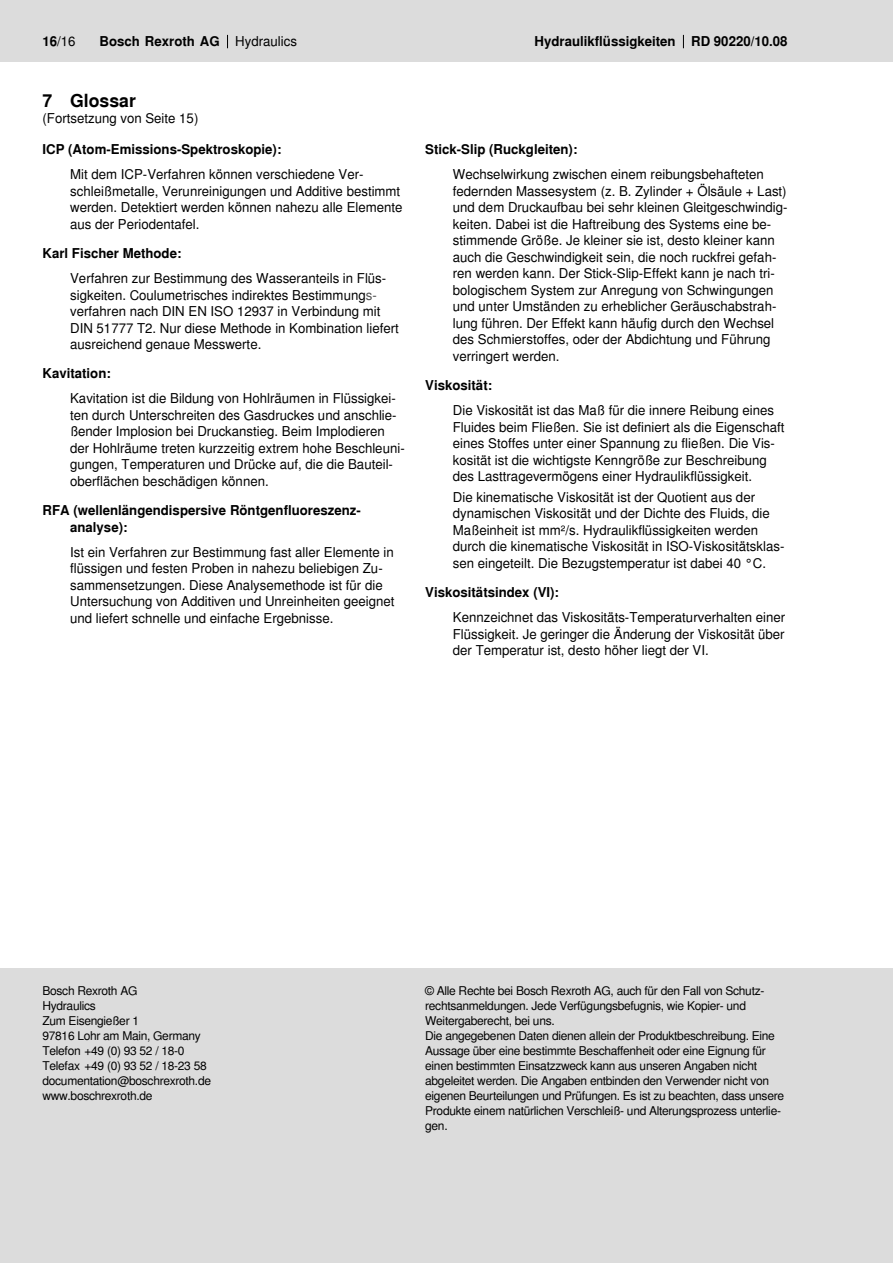
<style>
.page{position:relative;width:893px;height:1263px;background:#fff}
.page>*{position:absolute;margin:0;border:0;box-sizing:border-box;transform-origin:0 0}
.t1{font:700 18px "Nimbus Sans Global";color:#000}
.t2{font:13.5px/16.5px "Nimbus Sans Global";color:#000}
.t3{font:700 13.5px/16.5px "Nimbus Sans Global";color:#000}
.t4{font:12px/15px "Nimbus Sans Global";letter-spacing:-.025em;color:#000}
.s1{font-weight:700}
.s2{font-weight:400}
.s3{color:#515151}
</style>
<div class="page">
<div style="left:0;top:0;width:893px;height:61px;background:#dcdcdc"></div>
<div style="left:0;top:969px;width:893px;height:294px;background:#dcdcdc"></div>
<svg style="left:683px;top:35px;width:1px;height:13px"></svg>
<svg style="left:227px;top:35px;width:1px;height:13px"></svg>
<p class="t2" style="left:43px;top:33px;width:35px"><span class="s1">16</span>/16</p>
<p class="t3" style="left:100px;top:33px;width:199px">Bosch Rexroth AG <span class="s2">Hydraulics</span></p>
<p class="t3" style="left:534px;top:33px;width:254px">Hydraulikflüssigkeiten RD 90220/10.08</p>
<h1 class="t1" style="left:43px;top:89px;width:95px">7 Glossar</h1>
<p class="t2" style="left:43px;top:110px;width:157px">(Fortsetzung von Seite 15)</p>
<p class="t3" style="left:43px;top:141px;width:240px">ICP (Atom-Emissions-Spektroskopie):</p>
<p class="t2" style="left:70px;top:166px;width:334px">Mit dem ICP-Verfahren können verschiedene Ver&shy;schleißmetalle, Verunreinigungen und Additive bestimmt werden. Detektiert werden können nahezu alle Elemente aus der Periodentafel.</p>
<p class="t3" style="left:43px;top:245px;width:140px">Karl Fischer Methode:</p>
<p class="t2" style="left:70px;top:270px;width:330px">Verfahren zur Bestimmung des Wasseranteils in Flüs&shy;sigkeiten. Coulumetrisches indirektes Bestimmung<span class="s3">s&shy;</span>verfahren nach DIN EN ISO 12937 in Verbindung mit DIN 51777 T2. Nur diese Methode in Kombination liefert ausreichend genaue Messwerte.</p>
<p class="t3" style="left:43px;top:365px;width:70px">Kavitation:</p>
<p class="t2" style="left:70px;top:390px;width:336px">Kavitation ist die Bildung von Hohlräumen in Flüssigkei&shy;ten durch Unterschreiten des Gasdruckes und anschlie&shy;ßender Implosion bei Druckanstieg. Beim Implodieren der Hohlräume treten kurzzeitig extrem hohe Beschleuni&shy;gungen, Temperaturen und Drücke auf, die die Bauteil&shy;oberflächen beschädigen können.</p>
<p class="t3" style="left:70px;top:502px;width:292px;text-indent:-28px">RFA (wellenlängendispersive Röntgenfluoreszenz&shy;analyse):</p>
<p class="t2" style="left:70px;top:543px;width:326px">Ist ein Verfahren zur Bestimmung fast aller Elemente in flüssigen und festen Proben in nahezu beliebigen Zu&shy;sammensetzungen. Diese Analysemethode ist für die Untersuchung von Additiven und Unreinheiten geeignet und liefert schnelle und einfache Ergebnisse.</p>
<p class="t3" style="left:425px;top:141px;width:154px">Stick-Slip (Ruckgleiten):</p>
<p class="t2" style="left:453px;top:166px;width:336px">Wechselwirkung zwischen einem reibungsbehafteten federnden Massesystem (z. B. Zylinder + Ölsäule + Last) und dem Druckaufbau bei sehr kleinen Gleitgeschwindig&shy;keiten. Dabei ist die Haftreibung des Systems eine be&shy;stimmende Größe. Je kleiner sie ist, desto kleiner kann auch die Geschwindigkeit sein, die noch ruckfrei gefah&shy;ren werden kann. Der Stick-Slip-Effekt kann je nach tri&shy;bologischem System zur Anregung von Schwingungen und unter Umständen zu erheblicher Geräuschabstrah&shy;lung führen. Der Effekt kann häufig durch den Wechsel des Schmierstoffes, oder der Abdichtung und Führung verringert werden.</p>
<p class="t3" style="left:425px;top:377px;width:68px">Viskosität:</p>
<p class="t2" style="left:453px;top:402px;width:333px">Die Viskosität ist das Maß für die innere Reibung eines Fluides beim Fließen. Sie ist definiert als die Eigenschaft eines Stoffes unter einer Spannung zu fließen. Die Vis&shy;kosität ist die wichtigste Kenngröße zur Beschreibung des Lasttragevermögens einer Hydraulikflüssigkeit.</p>
<p class="t2" style="left:453px;top:489px;width:333px">Die kinematische Viskosität ist der Quotient aus der dynamischen Viskosität und der Dichte des Fluids, die Maßeinheit ist mm²/s. Hydraulikflüssigkeiten werden durch die kinematische Viskosität in ISO-Viskositätsklas&shy;sen eingeteilt. Die Bezugstemperatur ist dabei 40 °C.</p>
<p class="t3" style="left:425px;top:584px;width:135px">Viskositätsindex (VI):</p>
<p class="t2" style="left:453px;top:609px;width:334px;text-align:justify">Kennzeichnet das Viskositäts-Temperaturverhalten einer Flüssigkeit. Je geringer die Änderung der Viskosität über der Temperatur ist, desto höher liegt der VI.</p>
<p class="t4" style="left:43px;top:983px;width:170px">Bosch Rexroth AG<br>Hydraulics<br>Zum Eisengießer 1<br>97816 Lohr am Main, Germany<br>Telefon +49 (0) 93 52 / 18-0<br>Telefax +49 (0) 93 52 / 18-23 58 documentation@boschrexroth.de www.boschrexroth.de</p>
<p class="t4" style="left:425px;top:983px;width:360px">© Alle Rechte bei Bosch Rexroth AG, auch für den Fall von Schutz&shy;rechtsanmeldungen. Jede Verfügungsbefugnis, wie Kopier- und Weitergaberecht, bei uns.<br>Die angegebenen Daten dienen allein der Produktbeschreibung. Eine Aussage über eine bestimmte Beschaffenheit oder eine Eignung für einen bestimmten Einsatzzweck kann aus unseren Angaben nicht abgeleitet werden. Die Angaben entbinden den Verwender nicht von eigenen Beurteilungen und Prüfungen. Es ist zu beachten, dass unsere Produkte einem natürlichen Verschleiß- und Alterungsprozess unterlie&shy;gen.</p>
</div>
